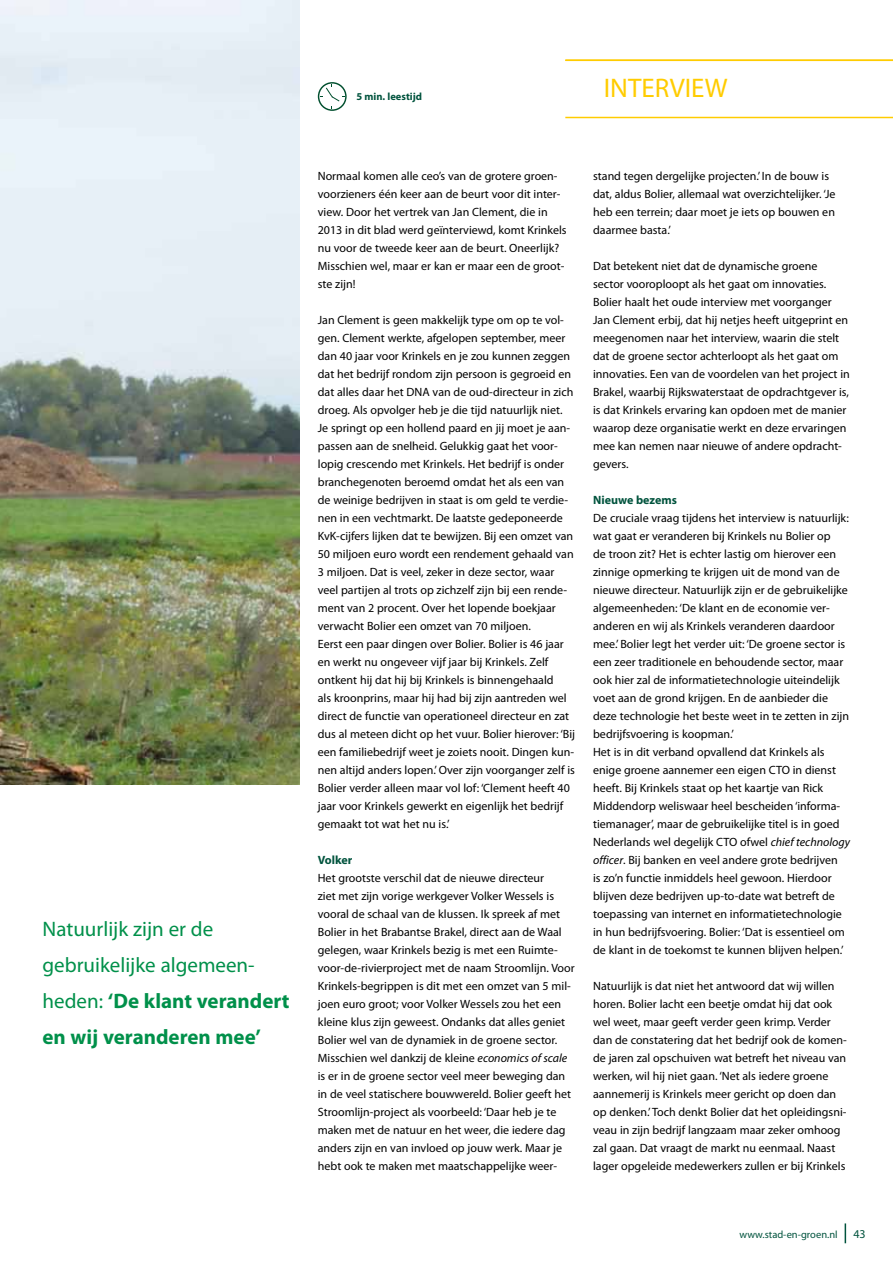
<style>
.page{position:relative;width:893px;height:1263px;background:#fff}
.page>*{position:absolute;margin:0;border:0;box-sizing:border-box;transform-origin:0 0}
.t1{font:27px "Myriad Pro";color:#fc0}
.t2{font:21px/36px "Myriad Pro";color:#00904a}
.t3{font:12px/18px "Myriad Pro";color:#000}
.t4{font:700 12px "Myriad Pro";color:#00533d}
.t5{font:12px "Myriad Pro";color:#00533d}
.t6{font:10.5px "Myriad Pro";color:#00533d}
.t7{font:700 10.5px "Myriad Pro";color:#00533d}
.s1{font-weight:700}
.s2{font-style:italic}
</style>
<div class="page">
<svg style="left:845px;top:1223px;width:1px;height:20px"></svg>
<hr style="left:565px;top:117px;width:328px;height:1px;background:#fc0">
<hr style="left:565px;top:60px;width:328px;height:1px;background:#fc0">
<svg style="left:318px;top:82px;width:29px;height:29px"></svg>
<img style="left:0;top:0;width:300px;height:785px">
<h2 class="t2" style="left:43px;top:911px;width:249px">Natuurlijk zijn er de gebruikelijke algemeen&shy;heden: <span class="s1">‘De klant verandert en wij veranderen mee’</span></h2>
<p class="t7" style="left:357px;top:90px;width:67px">5 min. leestijd</p>
<h1 class="t1" style="left:604px;top:71px;width:125px">INTERVIEW</h1>
<p class="t3" style="left:318px;top:167px;width:250px">Normaal komen alle ceo’s van de grotere groen&shy;voorzieners één keer aan de beurt voor dit inter&shy;view. Door het vertrek van Jan Clement, die in 2013 in dit blad werd geïnterviewd, komt Krinkels nu voor de tweede keer aan de beurt. Oneerlijk?<br>Misschien wel, maar er kan er maar een de groot&shy;ste zijn!</p>
<p class="t3" style="left:318px;top:311px;width:259px">Jan Clement is geen makkelijk type om op te vol&shy;gen. Clement werkte, afgelopen september, meer dan 40 jaar voor Krinkels en je zou kunnen zeggen dat het bedrijf rondom zijn persoon is gegroeid en dat alles daar het DNA van de oud-directeur in zich droeg. Als opvolger heb je die tijd natuurlijk niet.<br>Je springt op een hollend paard en jij moet je aan&shy;passen aan de snelheid. Gelukkig gaat het voor&shy;lopig crescendo met Krinkels. Het bedrijf is onder branchegenoten beroemd omdat het als een van de weinige bedrijven in staat is om geld te verdie&shy;nen in een vechtmarkt. De laatste gedeponeerde KvK-cijfers lijken dat te bewijzen. Bij een omzet van 50 miljoen euro wordt een rendement gehaald van 3 miljoen. Dat is veel, zeker in deze sector, waar veel partijen al trots op zichzelf zijn bij een rende&shy;ment van 2 procent. Over het lopende boekjaar verwacht Bolier een omzet van 70 miljoen.<br>Eerst een paar dingen over Bolier. Bolier is 46 jaar en werkt nu ongeveer vijf jaar bij Krinkels. Zelf ontkent hij dat hij bij Krinkels is binnengehaald<br>als kroonprins, maar hij had bij zijn aantreden wel direct de functie van operationeel directeur en zat dus al meteen dicht op het vuur. Bolier hierover: ‘Bij een familiebedrijf weet je zoiets nooit. Dingen kun&shy;nen altijd anders lopen.’ Over zijn voorganger zelf is Bolier verder alleen maar vol lof: ‘Clement heeft 40 jaar voor Krinkels gewerkt en eigenlijk het bedrijf gemaakt tot wat het nu is.’</p>
<p class="t4" style="left:318px;top:852px;width:36px">Volker</p>
<p class="t3" style="left:318px;top:869px;width:258px">Het grootste verschil dat de nieuwe directeur<br>ziet met zijn vorige werkgever Volker Wessels is vooral de schaal van de klussen. Ik spreek af met Bolier in het Brabantse Brakel, direct aan de Waal gelegen, waar Krinkels bezig is met een Ruimte&shy;voor-de-rivierproject met de naam Stroomlijn. Voor Krinkels-begrippen is dit met een omzet van 5 mil&shy;joen euro groot; voor Volker Wessels zou het een kleine klus zijn geweest. Ondanks dat alles geniet Bolier wel van de dynamiek in de groene sector.<br>Misschien wel dankzij de kleine <span class="s2">economics of scale </span>is er in de groene sector veel meer beweging dan in de veel statischere bouwwereld. Bolier geeft het Stroomlijn-project als voorbeeld: ‘Daar heb je te maken met de natuur en het weer, die iedere dag anders zijn en van invloed op jouw werk. Maar je hebt ook te maken met maatschappelijke weer-</p>
<p class="t3" style="left:593px;top:167px;width:244px">stand tegen dergelijke projecten.’ In de bouw is dat, aldus Bolier, allemaal wat overzichtelijker. ‘Je heb een terrein; daar moet je iets op bouwen en daarmee basta.’</p>
<p class="t3" style="left:593px;top:257px;width:258px">Dat betekent niet dat de dynamische groene sector vooroploopt als het gaat om innovaties.<br>Bolier haalt het oude interview met voorganger Jan Clement erbij, dat hij netjes heeft uitgeprint en meegenomen naar het interview, waarin die stelt dat de groene sector achterloopt als het gaat om innovaties. Een van de voordelen van het project in Brakel, waarbij Rijkswaterstaat de opdrachtgever is, is dat Krinkels ervaring kan opdoen met de manier waarop deze organisatie werkt en deze ervaringen mee kan nemen naar nieuwe of andere opdracht&shy;gevers.</p>
<p class="t4" style="left:593px;top:492px;width:85px">Nieuwe bezems</p>
<p class="t3" style="left:593px;top:509px;width:258px">De cruciale vraag tijdens het interview is natuurlijk: wat gaat er veranderen bij Krinkels nu Bolier op<br>de troon zit? Het is echter lastig om hierover een zinnige opmerking te krijgen uit de mond van de nieuwe directeur. Natuurlijk zijn er de gebruikelijke algemeenheden: ‘De klant en de economie ver&shy;anderen en wij als Krinkels veranderen daardoor mee.’ Bolier legt het verder uit: ‘De groene sector is een zeer traditionele en behoudende sector, maar ook hier zal de informatietechnologie uiteindelijk voet aan de grond krijgen. En de aanbieder die deze technologie het beste weet in te zetten in zijn bedrijfsvoering is koopman.’<br>Het is in dit verband opvallend dat Krinkels als enige groene aannemer een eigen CTO in dienst heeft. Bij Krinkels staat op het kaartje van Rick Middendorp weliswaar heel bescheiden ‘informa&shy;tiemanager’, maar de gebruikelijke titel is in goed Nederlands wel degelijk CTO ofwel <span class="s2">chief technology officer</span>. Bij banken en veel andere grote bedrijven<br>is zo’n functie inmiddels heel gewoon. Hierdoor blijven deze bedrijven up-to-date wat betreft de toepassing van internet en informatietechnologie in hun bedrijfsvoering. Bolier: ‘Dat is essentieel om de klant in de toekomst te kunnen blijven helpen.’</p>
<p class="t3" style="left:593px;top:977px;width:255px">Natuurlijk is dat niet het antwoord dat wij willen horen. Bolier lacht een beetje omdat hij dat ook wel weet, maar geeft verder geen krimp. Verder dan de constatering dat het bedrijf ook de komen&shy;de jaren zal opschuiven wat betreft het niveau van werken, wil hij niet gaan. ‘Net als iedere groene aannemerij is Krinkels meer gericht op doen dan op denken.’ Toch denkt Bolier dat het opleidingsni&shy;veau in zijn bedrijf langzaam maar zeker omhoog zal gaan. Dat vraagt de markt nu eenmaal. Naast lager opgeleide medewerkers zullen er bij Krinkels</p>
<p class="t6" style="left:739px;top:1228px;width:100px">www.stad-en-groen.nl</p>
<p class="t5" style="left:853px;top:1226px;width:14px">43</p>
</div>
